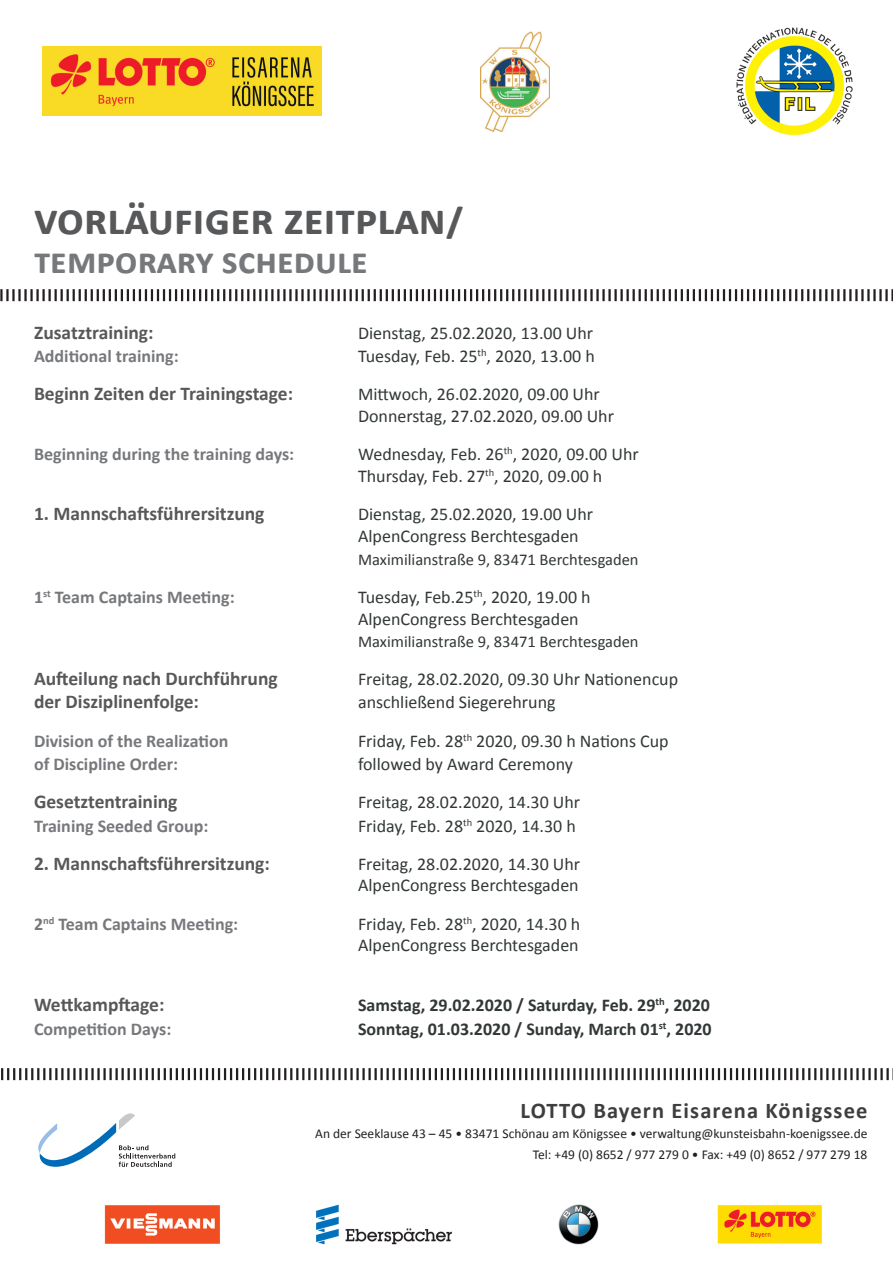
<style>
.page{position:relative;width:893px;height:1263px;background:#fff}
.page>*{position:absolute;margin:0;border:0;box-sizing:border-box;transform-origin:0 0}
.t1{font:700 45px "Calibri";color:#57585a}
.t2{font:700 37.5px "Calibri";color:#76787b}
.t3{font:700 22.5px "Calibri";letter-spacing:.05em;color:#3e3e3f}
.t4{font:700 19.5px "Calibri";color:#57585a}
.t5{font:18px/21.6px "Calibri";color:#323738}
.t6{font:700 18px "Calibri";color:#76787b}
.t7{font:700 18px "Calibri";color:#323738}
.t8{font:16.5px "Calibri";color:#323738}
.t9{font:13.5px/21.6px "Calibri";color:#231f20;text-align:right}
</style>
<div class="page">
<img style="left:104px;top:1204px;width:718px;height:41px">
<svg style="left:38px;top:1113px;width:137px;height:54px"></svg>
<img style="left:736px;top:27px;width:117px;height:109px">
<img style="left:480px;top:31px;width:70px;height:100px">
<img style="left:43px;top:47px;width:279px;height:68px">
<svg style="left:1px;top:1068px;width:892px;height:12px"></svg>
<svg style="left:0;top:289px;width:893px;height:12px"></svg>
<h1 class="t1" style="left:34px;top:187px;width:431px">Vorläufiger Zeitplan/</h1>
<h2 class="t2" style="left:34px;top:234px;width:335px">Temporary Schedule</h2>
<p class="t4" style="left:34px;top:318px;width:121px">Zusatztraining:</p>
<p class="t5" style="left:358px;top:321px;width:237px">Dienstag, 25.02.2020, 13.00 Uhr</p>
<p class="t6" style="left:34px;top:343px;width:146px">Additional training:</p>
<p class="t5" style="left:358px;top:345px;width:238px">Tuesday, Feb. 25<sup>th</sup>, 2020, 13.00 h</p>
<p class="t4" style="left:34px;top:380px;width:261px">Beginn Zeiten der Trainingstage:</p>
<p class="t5" style="left:358px;top:383px;width:257px">Mittwoch, 26.02.2020, 09.00 Uhr<br>Donnerstag, 27.02.2020, 09.00 Uhr</p>
<p class="t6" style="left:34px;top:441px;width:262px">Beginning during the training days:</p>
<p class="t5" style="left:358px;top:443px;width:282px">Wednesday, Feb. 26<sup>th</sup>, 2020, 09.00 Uhr<br>Thursday, Feb. 27<sup>th</sup>, 2020, 09.00 h</p>
<p class="t4" style="left:34px;top:500px;width:232px">1. Mannschaftsführersitzung</p>
<p class="t5" style="left:358px;top:503px;width:237px">Dienstag, 25.02.2020, 19.00 Uhr<br>AlpenCongress Berchtesgaden</p>
<p class="t8" style="left:358px;top:548px;width:282px">Maximilianstraße 9, 83471 Berchtesgaden</p>
<p class="t6" style="left:34px;top:585px;width:202px">1<sup>st</sup> Team Captains Meeting:</p>
<p class="t5" style="left:358px;top:586px;width:234px">Tuesday, Feb.25<sup>th</sup>, 2020, 19.00 h<br>AlpenCongress Berchtesgaden</p>
<p class="t8" style="left:358px;top:630px;width:282px">Maximilianstraße 9, 83471 Berchtesgaden</p>
<p class="t4" style="left:34px;top:664px;width:245px">Aufteilung nach Durchführung</p>
<p class="t5" style="left:358px;top:667px;width:322px">Freitag, 28.02.2020, 09.30 Uhr Nationencup</p>
<p class="t4" style="left:34px;top:688px;width:166px">der Disziplinenfolge:</p>
<p class="t5" style="left:358px;top:691px;width:199px">anschließend Siegerehrung</p>
<p class="t6" style="left:34px;top:728px;width:196px">Division of the Realization</p>
<p class="t5" style="left:358px;top:729px;width:312px">Friday, Feb. 28<sup>th</sup> 2020, 09.30 h Nations Cup</p>
<p class="t6" style="left:34px;top:751px;width:146px">of Discipline Order:</p>
<p class="t5" style="left:358px;top:753px;width:217px">followed by Award Ceremony</p>
<p class="t4" style="left:34px;top:788px;width:145px">Gesetztentraining</p>
<p class="t5" style="left:358px;top:791px;width:224px">Freitag, 28.02.2020, 14.30 Uhr</p>
<p class="t6" style="left:34px;top:813px;width:176px">Training Seeded Group:</p>
<p class="t5" style="left:358px;top:814px;width:219px">Friday, Feb. 28<sup>th</sup> 2020, 14.30 h</p>
<p class="t4" style="left:34px;top:850px;width:237px">2. Mannschaftsführersitzung:</p>
<p class="t5" style="left:358px;top:852px;width:224px">Freitag, 28.02.2020, 14.30 Uhr<br>AlpenCongress Berchtesgaden</p>
<p class="t6" style="left:34px;top:911px;width:206px">2<sup>nd</sup> Team Captains Meeting:</p>
<p class="t5" style="left:358px;top:912px;width:224px">Friday, Feb. 28<sup>th</sup>, 2020, 14.30 h<br>AlpenCongress Berchtesgaden</p>
<p class="t4" style="left:34px;top:991px;width:132px">Wettkampftage:</p>
<p class="t7" style="left:358px;top:992px;width:353px">Samstag, 29.02.2020 / Saturday, Feb. 29<sup>th</sup>, 2020</p>
<p class="t6" style="left:34px;top:1016px;width:139px">Competition Days:</p>
<p class="t7" style="left:358px;top:1016px;width:355px">Sonntag, 01.03.2020 / Sunday, March 01<sup>st</sup>, 2020</p>
<p class="t3" style="left:521px;top:1095px;width:348px">LOTTO Bayern Eisarena Königssee</p>
<p class="t9" style="left:315px;top:1122px;width:554px">An der Seeklause 43 – 45 • 83471 Schönau am Königssee • verwaltung@kunsteisbahn-koenigssee.de<br>Tel: +49 (0) 8652 / 977 279 0 • Fax: +49 (0) 8652 / 977 279 18</p>
</div>
